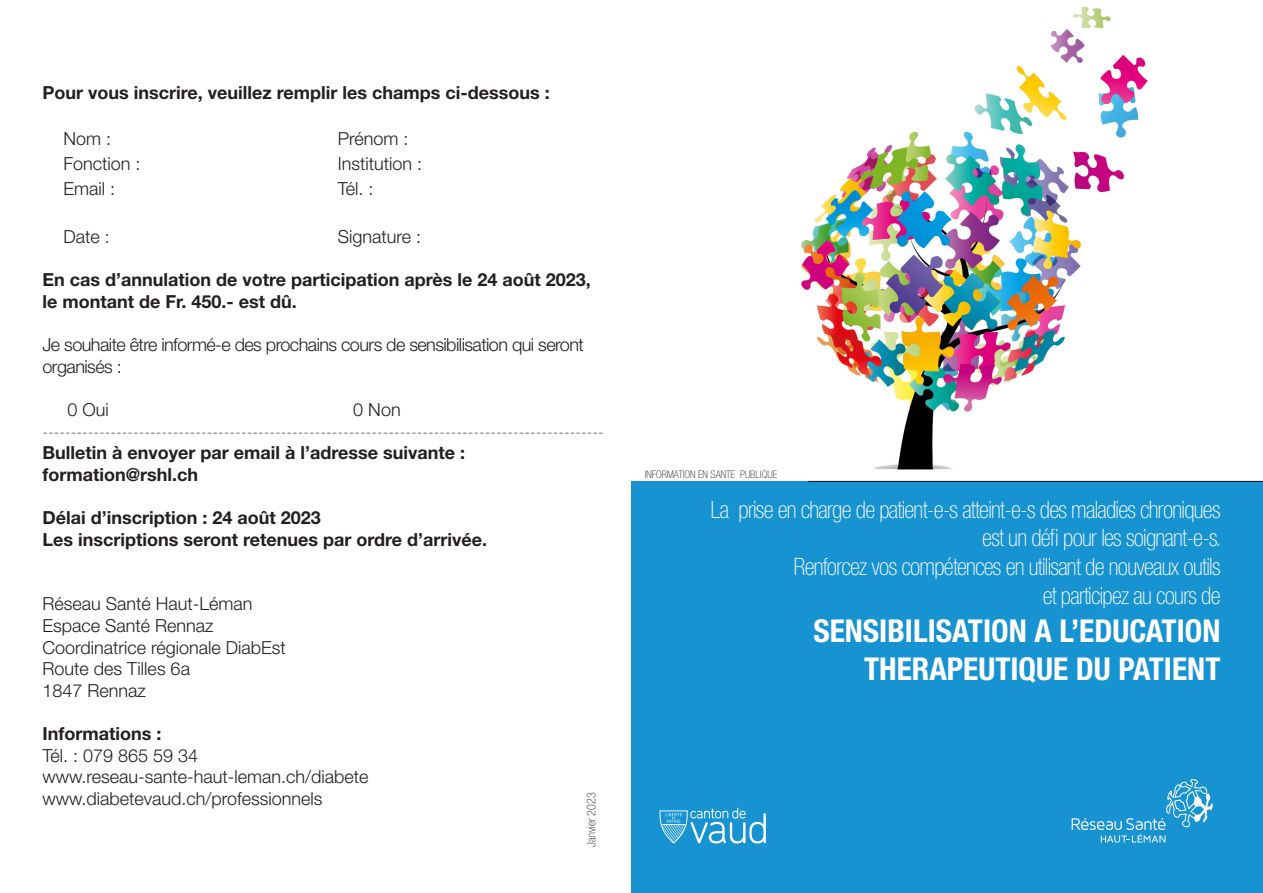
<style>
.page{position:relative;width:1263px;height:893px;background:#fff}
.page>*{position:absolute;margin:0;border:0;box-sizing:border-box;transform-origin:0 0}
.t1{font:700 condensed 31.5px "Helvetica Neue LT Std";color:#fff}
.t2{font:100 condensed 24px "Helvetica Neue LT Std";letter-spacing:-.03em;color:#fff}
.t3{font:700 18px "Helvetica Neue LT Std";color:#231f20}
.t4{font:300 18px "Helvetica Neue LT Std";color:#231f20}
.t5{font:100 condensed 18px "Helvetica Neue LT Std";color:#231f20}
.t6{font:300 18px/21.6px "Helvetica Neue LT Std";letter-spacing:-.03em;color:#231f20}
.t7{font:100 condensed 12px "Helvetica Neue LT Std";color:#231f20}
.t8{font:100 condensed 10.5px "Helvetica Neue LT Std";color:#231f20}
</style>
<div class="page">
<img style="left:801px;top:7px;width:410px;height:474px">
<div style="left:631px;top:481px;width:632px;height:412px;background:#1893d2"></div>
<svg style="left:1071px;top:779px;width:142px;height:64px"></svg>
<hr style="left:808px;top:481px;width:455px;height:1px;background:#231f20">
<svg style="left:659px;top:808px;width:107px;height:35px"></svg>
<p class="t3" style="left:43px;top:81px;width:509px">Pour vous inscrire, veuillez remplir les champs ci-dessous :</p>
<p class="t4" style="left:64px;top:128px;width:49px">Nom :</p>
<p class="t4" style="left:338px;top:128px;width:72px">Prénom :</p>
<p class="t4" style="left:64px;top:152px;width:79px">Fonction :</p>
<p class="t4" style="left:338px;top:152px;width:86px">Institution :</p>
<p class="t4" style="left:64px;top:177px;width:53px">Email :</p>
<p class="t4" style="left:338px;top:177px;width:37px">Tél. :</p>
<p class="t4" style="left:64px;top:226px;width:48px">Date :</p>
<p class="t4" style="left:338px;top:226px;width:85px">Signature :</p>
<p class="t3" style="left:43px;top:269px;width:550px">En cas d’annulation de votre participation après le 24 août 2023,</p>
<p class="t3" style="left:43px;top:290px;width:256px">le montant de Fr. 450.- est dû.</p>
<p class="t6" style="left:43px;top:334px;width:543px">Je souhaite être informé-e des prochains cours de sensibilisation qui seront organisés :</p>
<p class="t4" style="left:68px;top:399px;width:43px">0 Oui</p>
<p class="t4" style="left:353px;top:399px;width:49px">0 Non</p>
<p class="t5" style="left:43px;top:421px;width:563px">---------------------------------------------------------------------------------------------------</p>
<p class="t3" style="left:43px;top:442px;width:424px">Bulletin à envoyer par email à l’adresse suivante :</p>
<p class="t3" style="left:43px;top:463px;width:157px">formation@rshl.ch</p>
<p class="t3" style="left:43px;top:506px;width:280px">Délai d’inscription : 24 août 2023</p>
<p class="t3" style="left:43px;top:528px;width:446px">Les inscriptions seront retenues par ordre d’arrivée.</p>
<p class="t4" style="left:43px;top:593px;width:212px">Réseau Santé Haut-Léman</p>
<p class="t4" style="left:43px;top:615px;width:173px">Espace Santé Rennaz</p>
<p class="t4" style="left:43px;top:636px;width:245px">Coordinatrice régionale DiabEst</p>
<p class="t4" style="left:43px;top:658px;width:149px">Route des Tilles 6a</p>
<p class="t4" style="left:43px;top:679px;width:105px">1847 Rennaz</p>
<p class="t3" style="left:43px;top:722px;width:120px">Informations :</p>
<p class="t4" style="left:43px;top:744px;width:157px">Tél. : 079 865 59 34</p>
<p class="t4" style="left:43px;top:766px;width:328px">www.reseau-sante-haut-leman.ch/diabete</p>
<p class="t4" style="left:43px;top:787px;width:282px">www.diabetevaud.ch/professionnels</p>
<p class="t7" style="left:585px;top:847px;width:56px;rotate:-90deg">Janvier 2023</p>
<p class="t8" style="left:645px;top:469px;width:134px">INFORMATION EN SANTE PUBLIQUE</p>
<p class="t2" style="left:710px;top:496px;width:512px">La prise en charge de patient-e-s atteint-e-s des maladies chroniques</p>
<p class="t2" style="left:982px;top:524px;width:241px">est un défi pour les soignant-e-s.</p>
<p class="t2" style="left:793px;top:553px;width:429px">Renforcez vos compétences en utilisant de nouveaux outils</p>
<p class="t2" style="left:1043px;top:582px;width:179px">et participez au cours de</p>
<p class="t1" style="left:813px;top:611px;width:409px">SENSIBILISATION A L’EDUCATION</p>
<p class="t1" style="left:864px;top:649px;width:358px">THERAPEUTIQUE DU PATIENT</p>
</div>
